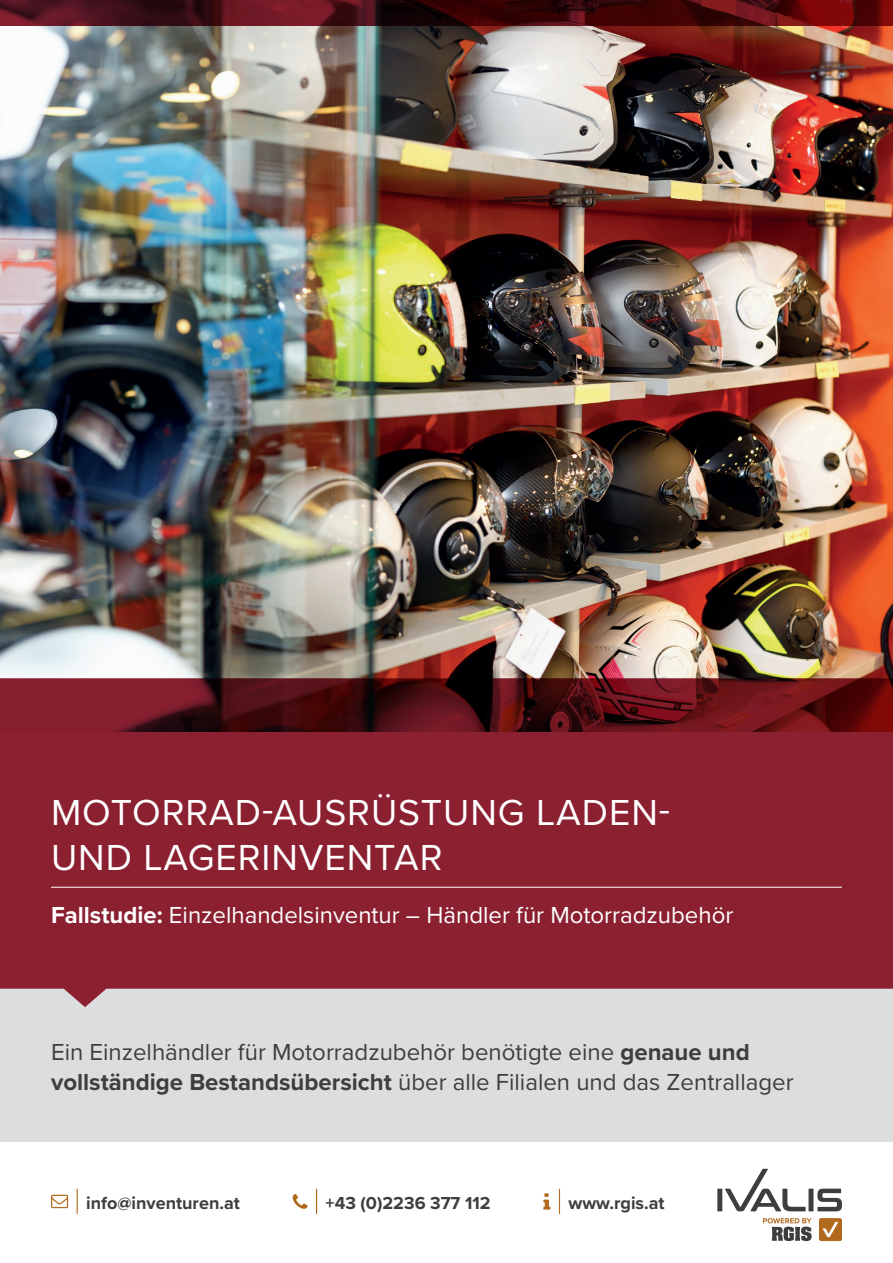
<style>
.page{position:relative;width:893px;height:1263px;background:#fff}
.page>*{position:absolute;margin:0;border:0;box-sizing:border-box;transform-origin:0 0}
.t1{font:37.5px/45px "Proxima Nova";letter-spacing:.025em;color:#fff}
.t2{font:24px/30px "Proxima Nova";color:#3e3e3f}
.t3{font:24px "Proxima Nova";color:#fff}
.t4{font:700 18px "Proxima Nova";color:#3e3e3f}
.s1{font-weight:700}
</style>
<div class="page">
<svg style="left:559px;top:1189px;width:1px;height:24px"></svg>
<svg style="left:543px;top:1193px;width:7px;height:16px"></svg>
<svg style="left:77px;top:1189px;width:1px;height:24px"></svg>
<svg style="left:51px;top:1195px;width:17px;height:13px"></svg>
<svg style="left:316px;top:1189px;width:1px;height:24px"></svg>
<svg style="left:293px;top:1194px;width:15px;height:15px"></svg>
<div style="left:819px;top:1218px;width:23px;height:23px;background:#b16a1d;border-radius:2px"></div>
<svg style="left:822px;top:1221px;width:16px;height:17px"></svg>
<svg style="left:763px;top:1218px;width:49px;height:23px"></svg>
<div style="left:717px;top:1188px;width:5px;height:23px;background:#3e3e3f"></div>
<svg style="left:725px;top:1169px;width:81px;height:42px"></svg>
<div style="left:808px;top:1188px;width:5px;height:23px;background:#3e3e3f"></div>
<svg style="left:817px;top:1188px;width:25px;height:23px"></svg>
<div style="left:0;top:989px;width:893px;height:153px;background:#dcdddf"></div>
<svg style="left:0;top:731px;width:893px;height:276px;background:#902c3c"></svg>
<hr style="left:51px;top:887px;width:791px;height:1px;background:#fff">
<img style="left:0;top:26px;width:893px;height:705px">
<svg style="left:0;top:0;width:893px;height:26px;background:#4a0b11"></svg>
<h1 class="t1" style="left:51px;top:788px;width:621px">MOTORRAD-AUSRÜSTUNG LADEN-<br>UND LAGERINVENTAR</h1>
<p class="t3" style="left:51px;top:897px;width:684px"><span class="s1">Fallstudie:</span> Einzelhandelsinventur – Händler für Motorradzubehör</p>
<p class="t2" style="left:51px;top:1036px;width:744px">Ein Einzelhändler für Motorradzubehör benötigte eine <span class="s1">genaue und vollständige Bestandsübersicht</span> über alle Filialen und das Zentrallager</p>
<p class="t4" style="left:86px;top:1189px;width:155px">info@inventuren.at</p>
<p class="t4" style="left:326px;top:1189px;width:166px">+43 (0)2236 377 112</p>
<p class="t4" style="left:569px;top:1189px;width:98px">www.rgis.at</p>
</div>
